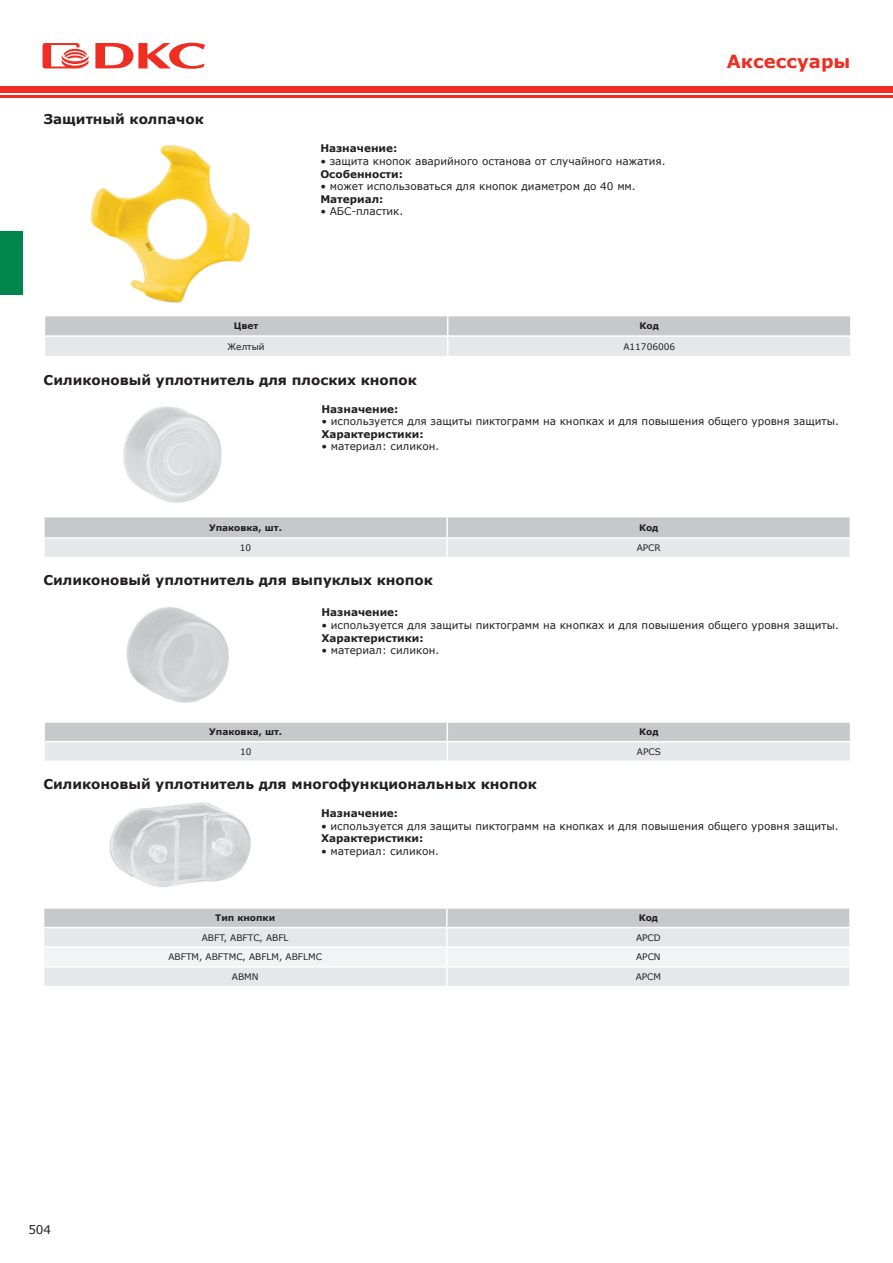
<style>
.page{position:relative;width:893px;height:1263px;background:#fff}
.page>*{position:absolute;margin:0;border:0;box-sizing:border-box;transform-origin:0 0}
.t1{font:700 18px "Verdana";color:#ee2e22}
.t2{font:700 13.5px "Verdana";color:#231f20}
.t3{font:12px "Verdana";color:#231f20}
.t4{font:10.5px "Verdana";color:#231f20}
.t5{font:700 10.5px "Verdana";color:#231f20}
.Paragraph_table_body{font:9px "Verdana";color:#231f20}
.Paragraph_table_body-2{font:700 9px "Verdana";color:#231f20}
</style>
<div class="page">
<div style="left:0;top:86px;width:893px;height:6px;background:#ee2e22"></div>
<hr style="left:0;top:95px;width:893px;height:3px;background:#ee2e22">
<svg style="left:43px;top:43px;width:46px;height:25px"></svg>
<svg style="left:95px;top:43px;width:110px;height:26px"></svg>
<div style="left:0;top:231px;width:22px;height:64px;background:#00854a"></div>
<img style="left:109px;top:802px;width:142px;height:85px">
<img style="left:126px;top:607px;width:103px;height:96px">
<svg style="left:44px;top:722px;width:806px;height:38px;background:#d8d9db"></svg>
<svg style="left:44px;top:908px;width:806px;height:78px"></svg>
<img style="left:123px;top:406px;width:99px;height:97px">
<svg style="left:44px;top:517px;width:806px;height:40px;background:#d8d8da"></svg>
<svg style="left:45px;top:316px;width:806px;height:40px;background:#d8d9db"></svg>
<img style="left:90px;top:145px;width:160px;height:158px">
<p class="t2" style="left:44px;top:110px;width:162px">Защитный колпачок</p>
<p class="t5" style="left:320px;top:141px;width:79px">Назначение:</p>
<p class="t4" style="left:320px;top:154px;width:347px">• защита кнопок аварийного останова от случайного нажатия.</p>
<p class="t5" style="left:320px;top:166px;width:84px">Особенности:</p>
<p class="t4" style="left:320px;top:179px;width:317px">• может использоваться для кнопок диаметром до 40 мм.</p>
<p class="t5" style="left:320px;top:192px;width:65px">Материал:</p>
<p class="t4" style="left:320px;top:204px;width:84px">• АБС-пластик.</p>
<p class="Paragraph_table_body-2" style="left:234px;top:320px;width:26px">Цвет</p>
<p class="Paragraph_table_body-2" style="left:640px;top:320px;width:21px">Код</p>
<p class="Paragraph_table_body" style="left:228px;top:340px;width:39px">Желтый</p>
<p class="Paragraph_table_body" style="left:623px;top:340px;width:53px">A11706006</p>
<p class="t2" style="left:44px;top:370px;width:375px">Силиконовый уплотнитель для плоских кнопок</p>
<p class="t1" style="left:727px;top:49px;width:125px">Аксессуары</p>
<p class="t5" style="left:321px;top:401px;width:79px">Назначение:</p>
<p class="t4" style="left:321px;top:414px;width:519px">• используется для защиты пиктограмм на кнопках и для повышения общего уровня защиты.</p>
<p class="t5" style="left:321px;top:426px;width:104px">Характеристики:</p>
<p class="t4" style="left:321px;top:439px;width:119px">• материал: силикон.</p>
<p class="Paragraph_table_body-2" style="left:209px;top:521px;width:74px">Упаковка, шт.</p>
<p class="Paragraph_table_body-2" style="left:639px;top:521px;width:21px">Код</p>
<p class="Paragraph_table_body" style="left:240px;top:542px;width:13px">10</p>
<p class="Paragraph_table_body" style="left:637px;top:542px;width:26px">APCR</p>
<p class="t2" style="left:43px;top:571px;width:391px">Силиконовый уплотнитель для выпуклых кнопок</p>
<p class="t5" style="left:321px;top:605px;width:79px">Назначение:</p>
<p class="t4" style="left:321px;top:618px;width:519px">• используется для защиты пиктограмм на кнопках и для повышения общего уровня защиты.</p>
<p class="t5" style="left:321px;top:630px;width:104px">Характеристики:</p>
<p class="t4" style="left:321px;top:643px;width:119px">• материал: силикон.</p>
<p class="Paragraph_table_body-2" style="left:209px;top:726px;width:74px">Упаковка, шт.</p>
<p class="Paragraph_table_body-2" style="left:639px;top:726px;width:21px">Код</p>
<p class="Paragraph_table_body" style="left:240px;top:745px;width:13px">10</p>
<p class="Paragraph_table_body" style="left:637px;top:745px;width:26px">APCS</p>
<p class="t2" style="left:43px;top:775px;width:495px">Силиконовый уплотнитель для многофункциональных кнопок</p>
<p class="t5" style="left:321px;top:806px;width:79px">Назначение:</p>
<p class="t4" style="left:321px;top:819px;width:519px">• используется для защиты пиктограмм на кнопках и для повышения общего уровня защиты.</p>
<p class="t5" style="left:321px;top:831px;width:104px">Характеристики:</p>
<p class="t4" style="left:321px;top:844px;width:119px">• материал: силикон.</p>
<p class="t3" style="left:28px;top:1221px;width:24px">504</p>
<p class="Paragraph_table_body-2" style="left:215px;top:911px;width:61px">Тип кнопки</p>
<p class="Paragraph_table_body-2" style="left:639px;top:911px;width:21px">Код</p>
<p class="Paragraph_table_body" style="left:202px;top:931px;width:88px">ABFT, ABFTС, ABFL</p>
<p class="Paragraph_table_body" style="left:636px;top:931px;width:26px">APCD</p>
<p class="Paragraph_table_body" style="left:168px;top:951px;width:155px">ABFTM, ABFTMС, ABFLM, ABFLMC</p>
<p class="Paragraph_table_body" style="left:636px;top:951px;width:26px">APCN</p>
<p class="Paragraph_table_body" style="left:232px;top:971px;width:28px">ABMN</p>
<p class="Paragraph_table_body" style="left:636px;top:971px;width:27px">APCM</p>
</div>
